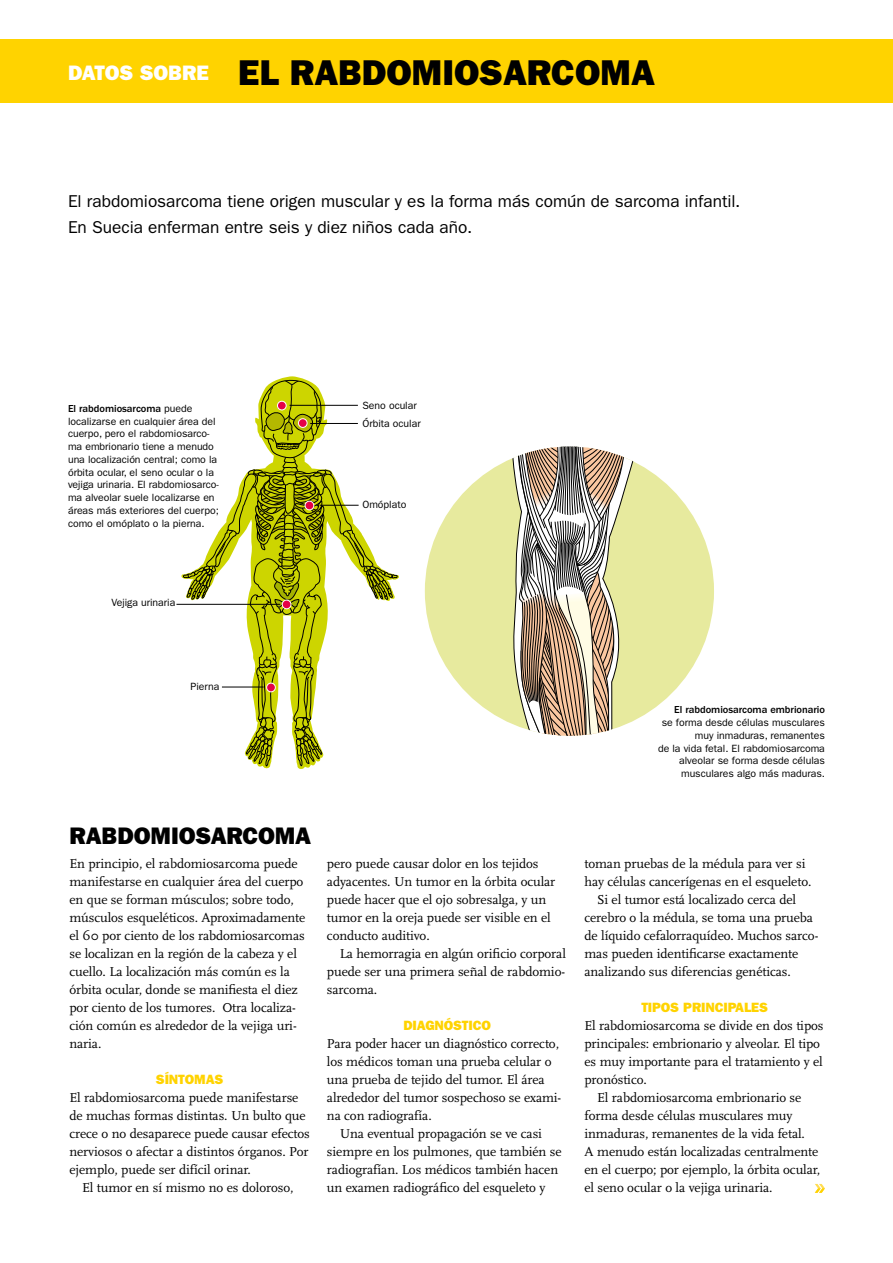
<style>
.page{position:relative;width:893px;height:1263px;background:#fff}
.page>*{position:absolute;margin:0;border:0;box-sizing:border-box;transform-origin:0 0}
.t1{font:36px "ITC Franklin Gothic Std Hvy";color:#000}
.t2{font:24px "ITC Franklin Gothic Std Hvy";letter-spacing:-.005em;color:#000}
.t3{font:17.25px/26.2px "ITC Franklin Gothic Std";color:#000}
.t4{font:13.5px/18px "Scala Regular OTW";letter-spacing:-.01em;color:#000}
.t5{font:13.5px "ITC Franklin Gothic Std Hvy";letter-spacing:-.01em;color:#ffd300}
.t6{font:10.5px/12.8px "ITC Franklin Gothic Std";letter-spacing:-.005em;color:#000}
.t7{font:500 10.5px "ITC Franklin Gothic Std";letter-spacing:-.005em;color:#000}
.s1{font-size:21px;color:#fff}
.s2{font-weight:500}
</style>
<div class="page">
<div style="left:425px;top:447px;width:289px;height:289px;background:#e7ea9e;border-radius:50%"></div>
<svg style="left:511px;top:447px;width:145px;height:289px"></svg>
<svg style="left:183px;top:380px;width:214px;height:386px"></svg>
<div style="left:267px;top:683px;width:8px;height:9px;background:#e50046;border-radius:50%"></div>
<div style="left:266px;top:683px;width:10px;height:9px;border:1px solid #fff;border-radius:50%"></div>
<div style="left:0;top:39px;width:893px;height:63px;background:#ffd300"></div>
<hr style="left:310px;top:423px;width:48px;height:1px;background:#000">
<hr style="left:290px;top:405px;width:68px;height:1px;background:#000">
<hr style="left:320px;top:505px;width:39px;height:1px;background:#000">
<hr style="left:176px;top:604px;width:104px;height:1px;background:#000">
<hr style="left:222px;top:687px;width:42px;height:1px;background:#000">
<svg style="left:815px;top:1184px;width:10px;height:9px"></svg>
<h1 class="t1" style="left:68px;top:51px;width:588px"><span class="s1">DATOS SOBRE</span> EL RABDOMIOSARCOMA</h1>
<p class="t3" style="left:68px;top:188px;width:674px">El rabdomiosarcoma tiene origen muscular y es la forma más común de sarcoma infantil.<br>En Suecia enferman entre seis y diez niños cada año.</p>
<p class="t6" style="left:68px;top:402px;width:152px"><span class="s2">El rabdomiosarcoma</span> puede localizarse en cualquier área del cuerpo, pero el rabdomiosarco&shy;ma embrionario tiene a menudo una localización central; como la órbita ocular, el seno ocular o la vejiga urinaria. El rabdomiosarco&shy;ma alveolar suele localizarse en áreas más exteriores del cuerpo; como el omóplato o la pierna.</p>
<p class="t6" style="left:112px;top:596px;width:65px">Vejiga urinaria</p>
<p class="t6" style="left:362px;top:399px;width:56px">Seno ocular</p>
<p class="t6" style="left:362px;top:417px;width:60px">Órbita ocular</p>
<p class="t6" style="left:362px;top:499px;width:45px">Omóplato</p>
<p class="t6" style="left:191px;top:680px;width:30px">Pierna</p>
<p class="t7" style="left:674px;top:704px;width:152px">El rabdomiosarcoma embrionario</p>
<p class="t6" style="left:658px;top:716px;width:168px;text-align:right">se forma desde células musculares muy inmaduras, remanentes<br>de la vida fetal. El rabdomiosarcoma alveolar se forma desde células musculares algo más maduras.</p>
<h2 class="t2" style="left:69px;top:821px;width:243px">RABDOMIOSARCOMA</h2>
<p class="t4" style="left:69px;top:855px;width:237px">En principio, el rabdomiosarcoma puede manifestarse en cualquier área del cuerpo en que se forman músculos; sobre todo, músculos esqueléticos. Aproximadamente el 60 por ciento de los rabdomiosarcomas se localizan en la región de la cabeza y el cuello. La localización más común es la órbita ocular, donde se manifiesta el diez por ciento de los tumores. Otra localiza&shy;ción común es alrededor de la vejiga uri&shy;naria.</p>
<p class="t5" style="left:156px;top:1071px;width:69px">SÍNTOMAS</p>
<p class="t4" style="left:69px;top:1089px;width:242px">El rabdomiosarcoma puede manifestarse de muchas formas distintas. Un bulto que crece o no desaparece puede causar efectos nerviosos o afectar a distintos órganos. Por ejemplo, puede ser difícil orinar.</p>
<p class="t4" style="left:82px;top:1179px;width:213px">El tumor en sí mismo no es doloroso,</p>
<p class="t4" style="left:327px;top:855px;width:230px">pero puede causar dolor en los tejidos adyacentes. Un tumor en la órbita ocular puede hacer que el ojo sobresalga, y un tumor en la oreja puede ser visible en el conducto auditivo.</p>
<p class="t4" style="left:327px;top:945px;width:241px;text-align:justify;text-indent:13px">La hemorragia en algún orificio corporal puede ser una primera señal de rabdomio&shy;sarcoma.</p>
<p class="t5" style="left:403px;top:1017px;width:89px">DIAGNÓSTICO</p>
<p class="t4" style="left:327px;top:1035px;width:236px">Para poder hacer un diagnóstico correcto, los médicos toman una prueba celular o una prueba de tejido del tumor. El área alrededor del tumor sospechoso se exami&shy;na con radiografía.</p>
<p class="t4" style="left:327px;top:1125px;width:236px;text-indent:13px">Una eventual propagación se ve casi siempre en los pulmones, que también se radiografían. Los médicos también hacen un examen radiográfico del esqueleto y</p>
<p class="t4" style="left:584px;top:855px;width:222px">toman pruebas de la médula para ver si</p>
<p class="t4" style="left:584px;top:873px;width:228px">hay células cancerígenas en el esqueleto.</p>
<p class="t4" style="left:597px;top:891px;width:201px">Si el tumor está localizado cerca del</p>
<p class="t4" style="left:584px;top:909px;width:230px">cerebro o la médula, se toma una prueba</p>
<p class="t4" style="left:584px;top:927px;width:235px">de líquido cefalorraquídeo. Muchos sarco-</p>
<p class="t4" style="left:584px;top:945px;width:215px">mas pueden identificarse exactamente</p>
<p class="t4" style="left:584px;top:963px;width:208px">analizando sus diferencias genéticas.</p>
<p class="t5" style="left:641px;top:999px;width:128px">TIPOS PRINCIPALES</p>
<p class="t4" style="left:584px;top:1017px;width:241px">El rabdomiosarcoma se divide en dos tipos</p>
<p class="t4" style="left:584px;top:1035px;width:237px">principales: embrionario y alveolar. El tipo</p>
<p class="t4" style="left:584px;top:1053px;width:240px">es muy importante para el tratamiento y el</p>
<p class="t4" style="left:584px;top:1071px;width:64px">pronóstico.</p>
<p class="t4" style="left:597px;top:1089px;width:206px">El rabdomiosarcoma embrionario se</p>
<p class="t4" style="left:584px;top:1107px;width:209px">forma desde células musculares muy</p>
<p class="t4" style="left:584px;top:1125px;width:222px">inmaduras, remanentes de la vida fetal.</p>
<p class="t4" style="left:584px;top:1143px;width:235px">A menudo están localizadas centralmente</p>
<p class="t4" style="left:584px;top:1161px;width:237px">en el cuerpo; por ejemplo, la órbita ocular,</p>
<p class="t4" style="left:584px;top:1179px;width:190px">el seno ocular o la vejiga urinaria.</p>
</div>
